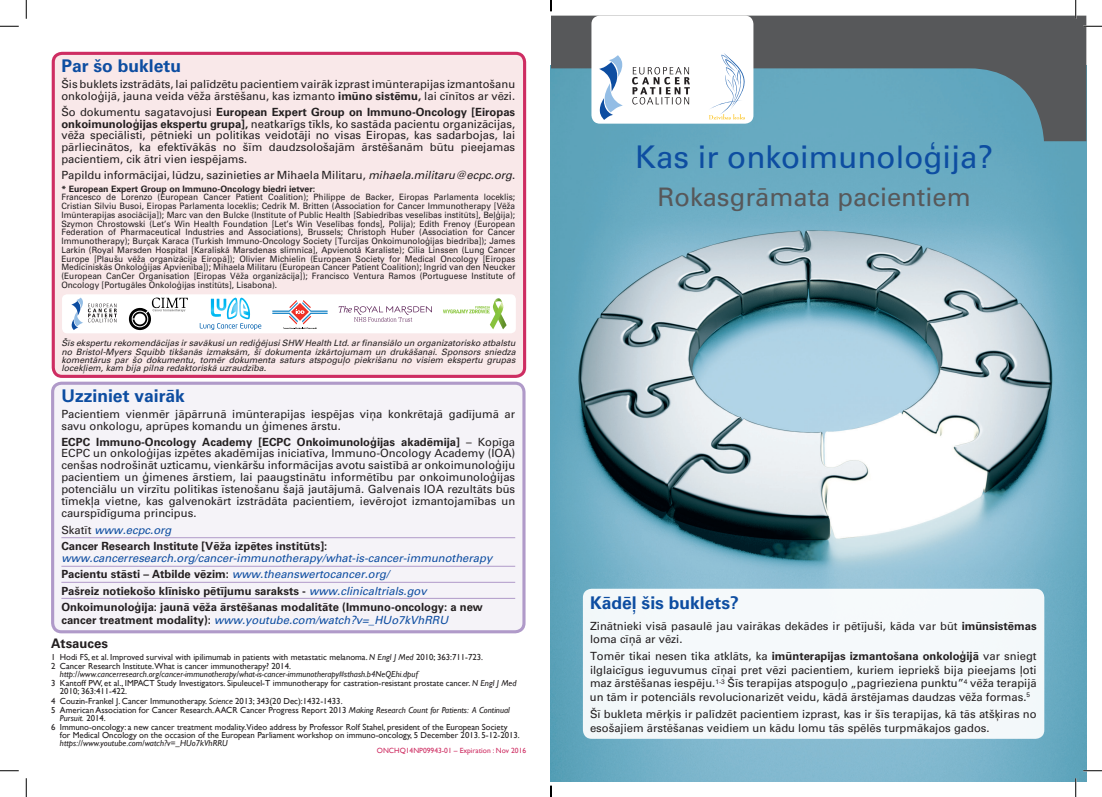
<style>
.page{position:relative;width:1102px;height:797px;background:#fff}
.page>*{position:absolute;margin:0;border:0;box-sizing:border-box;transform-origin:0 0}
.t1{font:500 31.25px "Univers CE";color:#0d4da1}
.t2{font:500 25.5px "Univers CE";color:#57585a}
.t3{font:700 17.5px "Univers CE";color:#0d4da1}
.t4{font:700 13.12px "Univers CE";color:#231f20}
.t5{font:500 11.25px/11.9px "Univers CE";color:#231f20}
.t6{font:700 11.25px/16px "Univers CE";color:#231f20}
.t7{font:italic 500 11.25px "Univers CE";color:#0d4da1}
.t8{font:500 8.75px/8.8px "Univers CE";color:#231f20;text-align:justify;scale:.95 1}
.t9{font:8.75px/9px "Gill Sans";color:#231f20}
.t10{font:italic 500 8.75px/8.1px "Univers CE";color:#231f20;text-align:justify}
.t11{font:italic 8.75px/9px "Gill Sans";color:#231f20}
.t12{font:700 8.75px "Univers CE";color:#231f20}
.t13{font:7.5px "Gill Sans";color:#ce2d62}
.s1{font-weight:700}
.s2{font-family:"Univers";font-weight:400;font-style:italic}
.s3{font-weight:500}
.s4{font-weight:500;font-style:italic;color:#0d4da1}
.s5{font-weight:700;font-style:normal;color:#231f20}
.s6{font-style:italic}
.s7{font-style:normal}
</style>
<div class="page">
<img style="left:551px;top:141px;width:535px;height:640px">
<div style="left:583px;top:588px;width:461px;height:150px;background:#f5f9fb;border-radius:9px"></div>
<svg style="left:551px;top:16px;width:535px;height:125px"></svg>
<div style="left:53px;top:383px;width:471px;height:248px;background:#f5f3f8;border-radius:9px"></div>
<div style="left:51px;top:381px;width:474px;height:252px;border:3px solid #b09ac9;border-radius:9px"></div>
<hr style="left:61px;top:537px;width:454px;height:1px;background:#b09ac9">
<hr style="left:61px;top:566px;width:454px;height:1px;background:#b09ac9">
<hr style="left:61px;top:582px;width:454px;height:1px;background:#b09ac9">
<hr style="left:61px;top:598px;width:454px;height:1px;background:#b09ac9">
<div style="left:53px;top:53px;width:471px;height:323px;background:#f9e8e9;border-radius:9px"></div>
<div style="left:52px;top:52px;width:474px;height:326px;border:3px solid #ce2d62;border-radius:9px"></div>
<div style="left:62px;top:294px;width:454px;height:39px;background:#fff;border-radius:5px"></div>
<svg style="left:200px;top:298px;width:61px;height:32px"></svg>
<svg style="left:338px;top:306px;width:94px;height:16px"></svg>
<svg style="left:272px;top:300px;width:55px;height:29px"></svg>
<svg style="left:128px;top:297px;width:60px;height:33px"></svg>
<svg style="left:443px;top:298px;width:63px;height:31px"></svg>
<svg style="left:71px;top:297px;width:46px;height:33px"></svg>
<div style="left:591px;top:16px;width:162px;height:108px;background:#fff;border-radius:8px"></div>
<svg style="left:599px;top:55px;width:24px;height:65px"></svg>
<svg style="left:632px;top:67px;width:58px;height:37px"></svg>
<svg style="left:709px;top:53px;width:36px;height:67px"></svg>
<svg style="left:0;top:25px;width:19px;height:2px"></svg>
<svg style="left:1083px;top:25px;width:18px;height:2px"></svg>
<svg style="left:0;top:770px;width:19px;height:1px"></svg>
<svg style="left:1083px;top:770px;width:18px;height:1px"></svg>
<svg style="left:25px;top:0;width:2px;height:19px"></svg>
<svg style="left:25px;top:778px;width:2px;height:19px"></svg>
<svg style="left:1074px;top:0;width:2px;height:19px"></svg>
<svg style="left:1074px;top:778px;width:2px;height:19px"></svg>
<svg style="left:550px;top:785px;width:1px;height:12px"></svg>
<h3 class="t3" style="left:61px;top:56px;width:121px">Par šo bukletu</h3>
<p class="t5" style="left:61px;top:79px;width:455px">Šis buklets izstrādāts, lai palīdzētu pacientiem vairāk izprast imūnterapijas izmantošanu onkoloģijā, jauna veida vēža ārstēšanu, kas izmanto <span class="s1">imūno sistēmu,</span> lai cīnītos ar vēzi.</p>
<p class="t5" style="left:61px;top:106px;width:455px;text-align:justify">Šo dokumentu sagatavojusi <span class="s1">European Expert Group on Immuno-Oncology [Eiropas onkoimunoloģijas ekspertu grupa],</span> neatkarīgs tīkls, ko sastāda pacientu organizācijas, vēža speciālisti, pētnieki un politikas veidotāji no visas Eiropas, kas sadarbojas, lai pārliecinātos, ka efektīvākās no šīm daudzsološajām ārstēšanām būtu pieejamas pacientiem, cik ātri vien iespējams.</p>
<p class="t5" style="left:61px;top:169px;width:455px">Papildu informācijai, lūdzu, sazinieties ar Mihaela Militaru, <span class="s2">mihaela.militaru@ecpc.org</span>.</p>
<p class="t12" style="left:61px;top:183px;width:255px">* European Expert Group on Immuno-Oncology biedri ietver:</p>
<p class="t8" style="left:61px;top:193px;width:479px">Francesco de Lorenzo (European Cancer Patient Coalition); Philippe de Backer, Eiropas Parlamenta loceklis; Cristian Silviu Busoi, Eiropas Parlamenta loceklis; Cedrik M. Britten (Association for Cancer Immunotherapy [Vēža Imūnterapijas asociācija]); Marc van den Bulcke (Institute of Public Health [Sabiedrības veselības institūts], Beļģija); Szymon Chrostowski (Let’s Win Health Foundation [Let’s Win Veselības fonds], Polija); Edith Frenoy (European Federation of Pharmaceutical Industries and Associations), Brussels; Christoph Huber (Association for Cancer Immunotherapy); Burçak Karaca (Turkish Immuno-Oncology Society [Turcijas Onkoimunoloģijas biedrība]); James Larkin (Royal Marsden Hospital [Karaliskā Marsdenas slimnīca], Apvienotā Karaliste); Cilia Linssen (Lung Cancer Europe [Plaušu vēža organizācija Eiropā]); Olivier Michielin (European Society for Medical Oncology [Eiropas Medicīniskās Onkoloģijas Apvienība]); Mihaela Militaru (European Cancer Patient Coalition); Ingrid van den Neucker (European CanCer Organisation [Eiropas Vēža organizācija]); Francisco Ventura Ramos (Portuguese Institute of Oncology [Portugāles Onkoloģijas institūts], Lisabona).</p>
<p class="t10" style="left:61px;top:339px;width:455px">Šīs ekspertu rekomendācijas ir savākusi un rediģējusi SHW Health Ltd. ar finansiālo un organizatorisko atbalstu no Bristol-Myers Squibb tikšanās izmaksām, šī dokumenta izkārtojumam un drukāšanai. Sponsors sniedza komentārus par šo dokumentu, tomēr dokumenta saturs atspoguļo piekrišanu no visiem ekspertu grupas locekļiem, kam bija pilna redaktoriskā uzraudzība.</p>
<h3 class="t3" style="left:61px;top:385px;width:125px">Uzziniet vairāk</h3>
<p class="t5" style="left:61px;top:408px;width:455px">Pacientiem vienmēr jāpārrunā imūnterapijas iespējas viņa konkrētajā gadījumā ar savu onkologu, aprūpes komandu un ģimenes ārstu.</p>
<p class="t5" style="left:61px;top:436px;width:455px;text-align:justify"><span class="s1">ECPC Immuno-Oncology Academy [ECPC Onkoimunoloģijas akadēmija]</span> – Kopīga ECPC un onkoloģijas izpētes akadēmijas iniciatīva, Immuno-Oncology Academy (IOA) cenšas nodrošināt uzticamu, vienkāršu informācijas avotu saistībā ar onkoimunoloģiju pacientiem un ģimenes ārstiem, lai paaugstinātu informētību par onkoimunoloģijas potenciālu un virzītu politikas īstenošanu šajā jautājumā. Galvenais IOA rezultāts būs tīmekļa vietne, kas galvenokārt izstrādāta pacientiem, ievērojot izmantojamības un caurspīdīguma principus.</p>
<p class="t6" style="left:61px;top:522px;width:267px"><span class="s3">Skatīt</span> <span class="s4">www.ecpc.org<br></span>Cancer Research Institute [Vēža izpētes institūts]:</p>
<p class="t6" style="left:61px;top:551px;width:432px"><span class="s4">www.cancerresearch.org/cancer-immunotherapy/what-is-cancer-immunotherapy </span>Pacientu stāsti – Atbilde vēzim: <span class="s4">www.theanswertocancer.org/<br></span>Pašreiz notiekošo klīnisko pētījumu saraksts - <span class="s4">www.clinicaltrials.gov </span>Onkoimunoloģija: jaunā vēža ārstēšanas modalitāte (Immuno-oncology: a new</p>
<p class="t7" style="left:61px;top:613px;width:388px"><span class="s5">cancer treatment modality):</span> www.youtube.com/watch?v=_HUo7kVhRRU</p>
<p class="t4" style="left:51px;top:635px;width:58px">Atsauces</p>
<p class="t9" style="left:51px;top:653px;width:433px">1 Hodi FS, et al. Improved survival with ipilimumab in patients with metastatic melanoma. <span class="s6">N Engl J Med</span> 2010; 363:711-723.<br>2 Cancer Research Institute.What is cancer immunotherapy? 2014.</p>
<p class="t11" style="left:51px;top:670px;width:467px;text-indent:9px">http://www.cancerresearch.org/cancer-immunotherapy/what-is-cancer-immunotherapy#sthash.b4NeQEhi.dpuf<br><span class="s7">3 Kantoff PW, et al., IMPACT Study Investigators. Sipuleucel-T immunotherapy for castration-resistant prostate cancer.</span> N Engl J Med</p>
<p class="t9" style="left:51px;top:687px;width:460px;text-indent:9px">2010; 363:411-422.<br>4 Couzin-Frankel J. Cancer Immunotherapy. <span class="s6">Science</span> 2013; 343(20 Dec):1432-1433.<br>5 American Association for Cancer Research. AACR Cancer Progress Report 2013 <span class="s6">Making Research Count for Patients: A Continual</span></p>
<p class="t9" style="left:51px;top:713px;width:458px;text-indent:9px"><span class="s6">Pursuit.</span> 2014.<br>6 Immuno-oncology: a new cancer treatment modality.Video address by Professor Rolf Stahel, president of the European Society</p>
<p class="t9" style="left:60px;top:730px;width:461px">for Medical Oncology on the occasion of the European Parliament workshop on immuno-oncology, 5 December 2013. 5-12-2013.</p>
<p class="t11" style="left:60px;top:738px;width:169px">https://www.youtube.com/watch?v=_HUo7kVhRRU</p>
<p class="t13" style="left:377px;top:746px;width:151px">ONCHQ14NP09943-01 – Expiration : Nov 2016</p>
<h1 class="t1" style="left:635px;top:139px;width:359px">Kas ir onkoimunoloģija?</h1>
<h2 class="t2" style="left:657px;top:182px;width:315px">Rokasgrāmata pacientiem</h2>
<h3 class="t3" style="left:590px;top:593px;width:150px">Kādēļ šis buklets?</h3>
<p class="t5" style="left:590px;top:619px;width:448px;line-height:13.5px">Zinātnieki visā pasaulē jau vairākas dekādes ir pētījuši, kāda var būt <span class="s1">imūnsistēmas </span>loma cīņā ar vēzi.</p>
<p class="t5" style="left:590px;top:650px;width:448px;line-height:13.5px;text-align:justify">Tomēr tikai nesen tika atklāts, ka <span class="s1">imūnterapijas izmantošana onkoloģijā</span> var sniegt ilglaicīgus ieguvumus cīņai pret vēzi pacientiem, kuriem iepriekš bija pieejams ļoti maz ārstēšanas iespēju.<sup>1-3</sup> Šīs terapijas atspoguļo „pagrieziena punktu”<sup>4</sup> vēža terapijā un tām ir potenciāls revolucionarizēt veidu, kādā ārstējamas daudzas vēža formas.<sup>5</sup></p>
<p class="t5" style="left:590px;top:707px;width:448px;line-height:13.5px">Šī bukleta mērķis ir palīdzēt pacientiem izprast, kas ir šīs terapijas, kā tās atšķiras no esošajiem ārstēšanas veidiem un kādu lomu tās spēlēs turpmākajos gados.</p>
</div>
